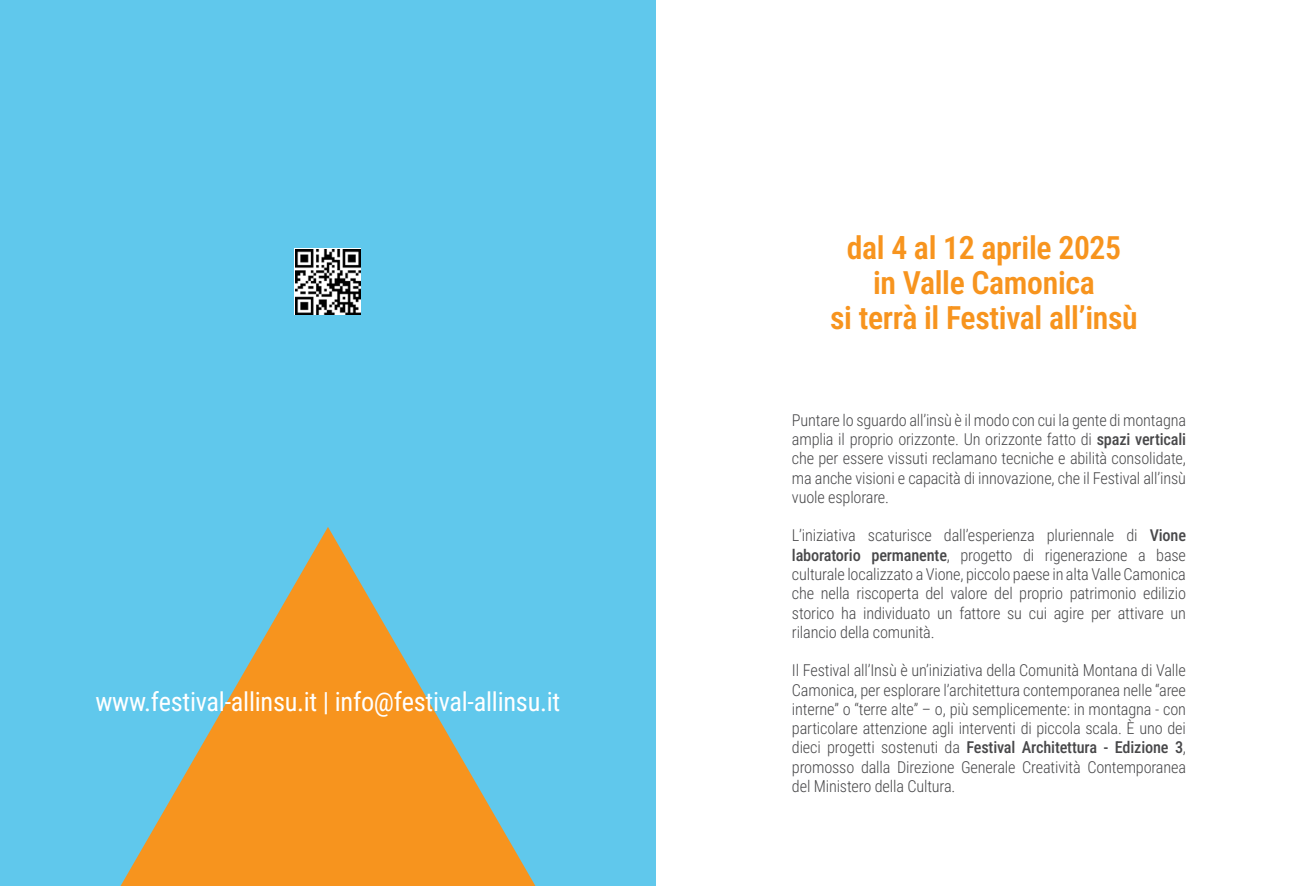
<style>
.page{position:relative;width:1312px;height:886px;background:#fff}
.page>*{position:absolute;margin:0;border:0;box-sizing:border-box;transform-origin:0 0}
.t1{font:600 31.75px/35.2px "Roboto Condensed";letter-spacing:-.01em;color:#f7941e;text-align:center}
.t2{font:26.25px "Roboto Condensed";letter-spacing:-.01em;color:#fff}
.t3{font:300 16.25px/19.2px "Roboto Condensed";letter-spacing:-.01em;color:#48484a;text-align:justify}
.s1{font-weight:500}
</style>
<div class="page">
<div style="left:0;top:0;width:656px;height:886px;background:#60c8ec"></div>
<svg style="left:295px;top:249px;width:66px;height:66px"></svg>
<img style="left:296px;top:250px;width:64px;height:64px">
<svg style="left:120px;top:527px;width:415px;height:359px"></svg>
<h2 class="t2" style="left:95px;top:684px;width:466px">www.festival-allinsu.it | info@festival-allinsu.it</h2>
<h1 class="t1" style="left:830px;top:228px;width:309px">dal 4 al 12 aprile 2025<br>in Valle Camonica<br>si terrà il Festival all’insù</h1>
<p class="t3" style="left:791px;top:410px;width:395px">Puntare lo sguardo all’insù è il modo con cui la gente di montagna amplia il proprio orizzonte. Un orizzonte fatto di <span class="s1">spazi verticali </span>che per essere vissuti reclamano tecniche e abilità consolidate, ma anche visioni e capacità di innovazione, che il Festival all’insù vuole esplorare.</p>
<p class="t3" style="left:791px;top:525px;width:395px">L’iniziativa scaturisce dall’esperienza pluriennale di <span class="s1">Vione laboratorio permanente</span>, progetto di rigenerazione a base culturale localizzato a Vione, piccolo paese in alta Valle Camonica che nella riscoperta del valore del proprio patrimonio edilizio storico ha individuato un fattore su cui agire per attivare un rilancio della comunità.</p>
<p class="t3" style="left:791px;top:660px;width:395px">Il Festival all’Insù è un’iniziativa della Comunità Montana di Valle Camonica, per esplorare l’architettura contemporanea nelle “aree interne” o “terre alte” – o, più semplicemente: in montagna - con particolare attenzione agli interventi di piccola scala. È uno dei dieci progetti sostenuti da <span class="s1">Festival Architettura - Edizione 3</span>, promosso dalla Direzione Generale Creatività Contemporanea del Ministero della Cultura.</p>
</div>
